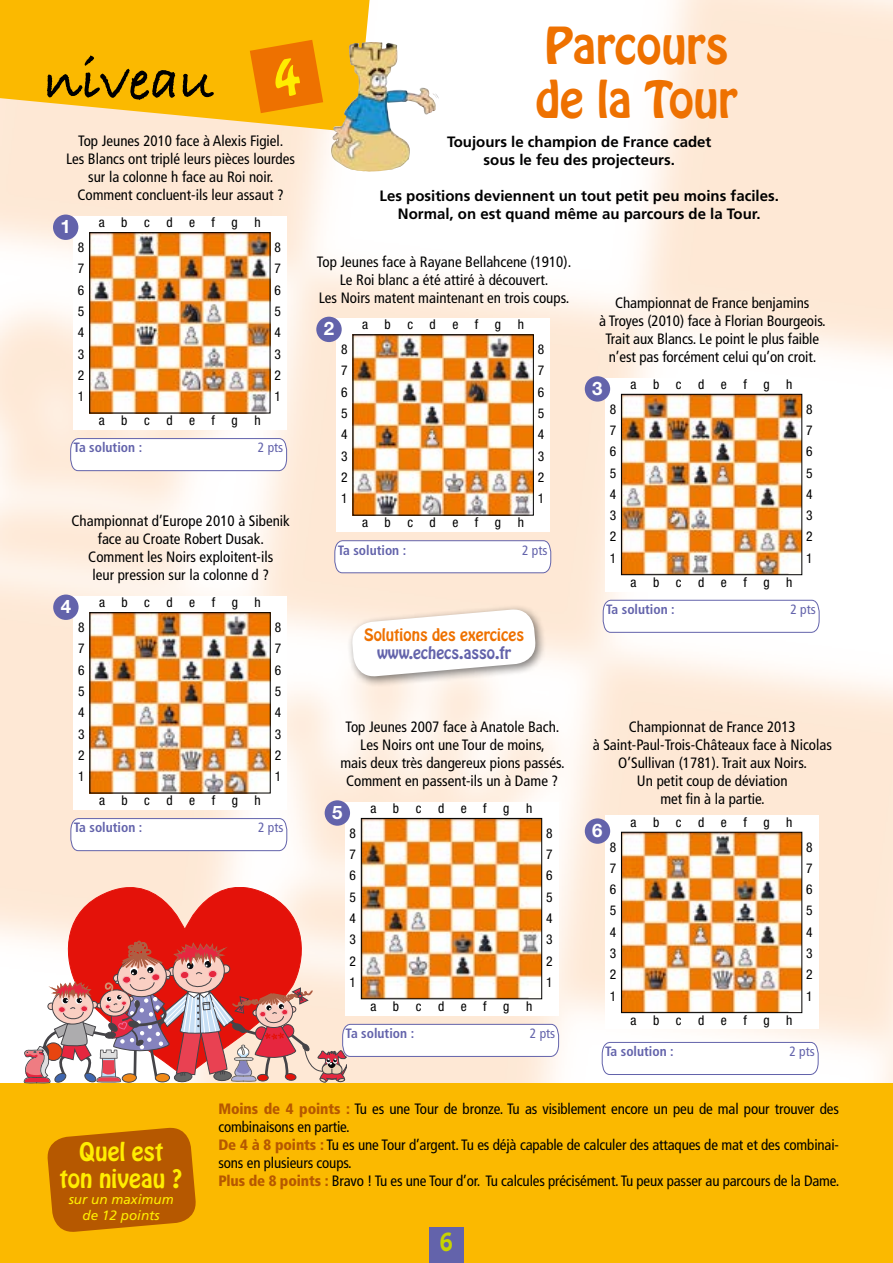
<style>
.page{position:relative;width:893px;height:1263px;background:#fff}
.page>*{position:absolute;margin:0;border:0;box-sizing:border-box;transform-origin:0 0}
.t1{font:57px "Bradley Hand ITCTT Bold";color:#000}
.t2{font:45px/54px "Hobo Std";color:#ee7100}
.t3{font:22.5px/27px "Hobo Std";color:#ffed00;text-align:center}
.t4{font:22.5px "Hobo Std";color:#c7d300}
.t5{font:700 18.6px "Helvetica Neue LT Std";color:#fff}
.t6{font:condensed 15px/18px "Frutiger";color:#000;text-align:center}
.t7{font:700 15px/18px "Frutiger";color:#000;text-align:center}
.t8{font:15px "Hobo Std";color:#ee7100}
.t9{font:15px "Hobo Std";color:#6363ab}
.t10{font:condensed 13.5px/21.3px "Helvetica Neue LT Std";color:#000;text-align:justify}
.t11{font:700 condensed 13.5px "Frutiger";color:#6363ab}
.t12{font:condensed 13.5px "Frutiger";color:#6363ab}
.t13{font:italic 13.5px/16.2px "Frutiger";color:#ffed00;text-align:center}
.s1{font-weight:900;color:#b65800}
</style>
<div class="page">
<img style="left:0;top:0;width:893px;height:1083px">
<svg style="left:0;top:0;width:370px;height:132px;background:#fbbf1f"></svg>
<div style="left:73px;top:216px;width:214px;height:214px;background:#fff"></div>
<img style="left:91px;top:234px;width:177px;height:177px">
<div style="left:89px;top:232px;width:181px;height:181px;border:1px solid #000"></div>
<div style="left:53px;top:215px;width:25px;height:25px;background:#6363ab;border-radius:50%"></div>
<svg style="left:70px;top:438px;width:217px;height:33px"></svg>
<div style="left:0;top:1083px;width:893px;height:180px;background:#fbb900"></div>
<svg style="left:47px;top:1127px;width:149px;height:105px;background:#c06600"></svg>
<div style="left:347px;top:604px;width:200px;height:83px;background:#000;opacity:.5"></div>
<svg style="left:351px;top:608px;width:186px;height:70px"></svg>
<div style="left:429px;top:1227px;width:34px;height:36px;background:#6363ab"></div>
<img style="left:331px;top:43px;width:105px;height:129px">
<div style="left:336px;top:318px;width:214px;height:214px;background:#fff"></div>
<img style="left:355px;top:336px;width:177px;height:177px">
<div style="left:353px;top:334px;width:181px;height:181px;border:1px solid #000"></div>
<div style="left:316px;top:317px;width:26px;height:25px;background:#6363ab;border-radius:50%"></div>
<svg style="left:334px;top:540px;width:217px;height:33px"></svg>
<div style="left:605px;top:378px;width:214px;height:213px;background:#fff"></div>
<img style="left:623px;top:396px;width:177px;height:177px">
<div style="left:621px;top:394px;width:181px;height:181px;border:1px solid #000"></div>
<div style="left:585px;top:376px;width:25px;height:26px;background:#6363ab;border-radius:50%"></div>
<svg style="left:603px;top:600px;width:216px;height:33px"></svg>
<div style="left:73px;top:596px;width:214px;height:214px;background:#fff"></div>
<img style="left:92px;top:614px;width:176px;height:177px">
<div style="left:53px;top:594px;width:26px;height:26px;background:#6363ab;border-radius:50%"></div>
<svg style="left:70px;top:818px;width:217px;height:33px"></svg>
<div style="left:605px;top:815px;width:214px;height:214px;background:#fff"></div>
<img style="left:623px;top:834px;width:177px;height:177px">
<div style="left:621px;top:832px;width:181px;height:181px;border:1px solid #000"></div>
<div style="left:585px;top:818px;width:25px;height:26px;background:#6363ab;border-radius:50%"></div>
<svg style="left:602px;top:1042px;width:217px;height:33px"></svg>
<svg style="left:62px;top:887px;width:246px;height:53px;background:#eb4f45"></svg>
<div style="left:345px;top:802px;width:213px;height:213px;background:#fff"></div>
<img style="left:363px;top:820px;width:177px;height:120px">
<div style="left:361px;top:818px;width:181px;height:181px;border:1px solid #000"></div>
<div style="left:325px;top:800px;width:25px;height:26px;background:#6363ab;border-radius:50%"></div>
<svg style="left:24px;top:940px;width:535px;height:143px"></svg>
<svg style="left:250px;top:40px;width:73px;height:73px;background:#f18200"></svg>
<h1 class="t1" style="left:44px;top:48px;width:173px">niveau</h1>
<p class="t6" style="left:66px;top:132px;width:231px">Top Jeunes 2010 face à Alexis Figiel.<br>Les Blancs ont triplé leurs pièces lourdes sur la colonne h face au Roi noir.<br>Comment concluent-ils leur assaut ?</p>
<p class="t5" style="left:61px;top:215px;width:12px">1</p>
<p class="t10" style="left:99px;top:212px;width:163px">a b c d e f g h</p>
<p class="t10" style="left:78px;top:236px;width:8px">8<br>7<br>6<br>5<br>4<br>3<br>2<br>1</p>
<p class="t10" style="left:274px;top:236px;width:8px">8<br>7<br>6<br>5<br>4<br>3<br>2<br>1</p>
<p class="t10" style="left:99px;top:410px;width:163px">a b c d e f g h</p>
<p class="t11" style="left:74px;top:440px;width:70px">Ta solution :</p>
<p class="t12" style="left:258px;top:440px;width:27px">2 pts</p>
<p class="t6" style="left:72px;top:512px;width:220px">Championnat d’Europe 2010 à Sibenik face au Croate Robert Dusak.<br>Comment les Noirs exploitent-ils<br>leur pression sur la colonne d ?</p>
<p class="t5" style="left:61px;top:595px;width:12px">4</p>
<p class="t10" style="left:99px;top:591px;width:163px">a b c d e f g h</p>
<h2 class="t2" style="left:536px;top:19px;width:203px">Parcours de la Tour</h2>
<p class="t7" style="left:447px;top:132px;width:266px">Toujours le champion de France cadet sous le feu des projecteurs.</p>
<p class="t7" style="left:380px;top:186px;width:401px">Les positions deviennent un tout petit peu moins faciles.<br>Normal, on est quand même au parcours de la Tour.</p>
<p class="t6" style="left:317px;top:252px;width:256px">Top Jeunes face à Rayane Bellahcene (1910).<br>Le Roi blanc a été attiré à découvert.<br>Les Noirs matent maintenant en trois coups.</p>
<p class="t5" style="left:324px;top:317px;width:12px">2</p>
<p class="t10" style="left:362px;top:314px;width:163px">a b c d e f g h</p>
<p class="t10" style="left:341px;top:339px;width:8px">8<br>7<br>6<br>5<br>4<br>3<br>2<br>1</p>
<p class="t10" style="left:538px;top:339px;width:8px">8<br>7<br>6<br>5<br>4<br>3<br>2<br>1</p>
<p class="t10" style="left:362px;top:512px;width:163px">a b c d e f g h</p>
<p class="t11" style="left:338px;top:542px;width:70px">Ta solution :</p>
<p class="t12" style="left:522px;top:542px;width:27px">2 pts</p>
<p class="t6" style="left:599px;top:294px;width:228px">Championnat de France benjamins<br>à Troyes (2010) face à Florian Bourgeois.<br>Trait aux Blancs. Le point le plus faible n’est pas forcément celui qu’on croit.</p>
<p class="t5" style="left:592px;top:377px;width:12px">3</p>
<p class="t10" style="left:631px;top:373px;width:163px">a b c d e f g h</p>
<p class="t10" style="left:610px;top:398px;width:8px">8<br>7<br>6<br>5<br>4<br>3<br>2<br>1</p>
<p class="t10" style="left:806px;top:398px;width:8px">8<br>7<br>6<br>5<br>4<br>3<br>2<br>1</p>
<p class="t10" style="left:631px;top:571px;width:163px">a b c d e f g h</p>
<p class="t11" style="left:606px;top:601px;width:70px">Ta solution :</p>
<p class="t12" style="left:790px;top:602px;width:27px">2 pts</p>
<p class="t10" style="left:78px;top:616px;width:8px">8<br>7<br>6<br>5<br>4<br>3<br>2<br>1</p>
<p class="t10" style="left:275px;top:616px;width:8px">8<br>7<br>6<br>5<br>4<br>3<br>2<br>1</p>
<p class="t8" style="left:364px;top:625px;width:162px">Solutions des exercices</p>
<p class="t9" style="left:377px;top:643px;width:136px">www.echecs.asso.fr</p>
<p class="t6" style="left:340px;top:718px;width:226px">Top Jeunes 2007 face à Anatole Bach.<br>Les Noirs ont une Tour de moins,<br>mais deux très dangereux pions passés.<br>Comment en passent-ils un à Dame ?</p>
<p class="t6" style="left:593px;top:718px;width:241px">Championnat de France 2013<br>à Saint-Paul-Trois-Châteaux face à Nicolas<br>O’Sullivan (1781). Trait aux Noirs.<br>Un petit coup de déviation<br>met fin à la partie.</p>
<p class="t10" style="left:99px;top:790px;width:163px">a b c d e f g h</p>
<p class="t10" style="left:370px;top:797px;width:163px">a b c d e f g h</p>
<p class="t5" style="left:332px;top:801px;width:12px">5</p>
<p class="t11" style="left:74px;top:820px;width:70px">Ta solution :</p>
<p class="t12" style="left:258px;top:820px;width:27px">2 pts</p>
<p class="t10" style="left:631px;top:811px;width:163px">a b c d e f g h</p>
<p class="t5" style="left:592px;top:819px;width:12px">6</p>
<p class="t10" style="left:350px;top:822px;width:8px">8<br>7<br>6<br>5<br>4<br>3<br>2<br>1</p>
<p class="t10" style="left:546px;top:822px;width:8px">8<br>7<br>6<br>5<br>4<br>3<br>2<br>1</p>
<p class="t10" style="left:610px;top:836px;width:8px">8<br>7<br>6<br>5<br>4<br>3<br>2<br>1</p>
<p class="t10" style="left:806px;top:836px;width:8px">8<br>7<br>6<br>5<br>4<br>3<br>2<br>1</p>
<p class="t10" style="left:370px;top:995px;width:163px">a b c d e f g h</p>
<p class="t10" style="left:631px;top:1009px;width:163px">a b c d e f g h</p>
<p class="t11" style="left:346px;top:1025px;width:70px">Ta solution :</p>
<p class="t12" style="left:530px;top:1026px;width:27px">2 pts</p>
<h3 class="t3" style="left:60px;top:1138px;width:124px">Quel est ton niveau ?</h3>
<p class="t13" style="left:69px;top:1191px;width:107px">sur un maximum de 12 points</p>
<p class="t11" style="left:605px;top:1043px;width:70px">Ta solution :</p>
<p class="t12" style="left:789px;top:1044px;width:27px">2 pts</p>
<p class="t6" style="left:218px;top:1100px;width:623px;text-align:left"><span class="s1">Moins de 4 points :</span> Tu es une Tour de bronze. Tu as visiblement encore un peu de mal pour trouver des combinaisons en partie.<br><span class="s1">De 4 à 8 points :</span> Tu es une Tour d’argent. Tu es déjà capable de calculer des attaques de mat et des combinai&shy;sons en plusieurs coups.<br><span class="s1">Plus de 8 points :</span> Bravo ! Tu es une Tour d’or. Tu calcules précisément. Tu peux passer au parcours de la Dame.</p>
<h3 class="t4" style="left:440px;top:1226px;width:15px">6</h3>
</div>
